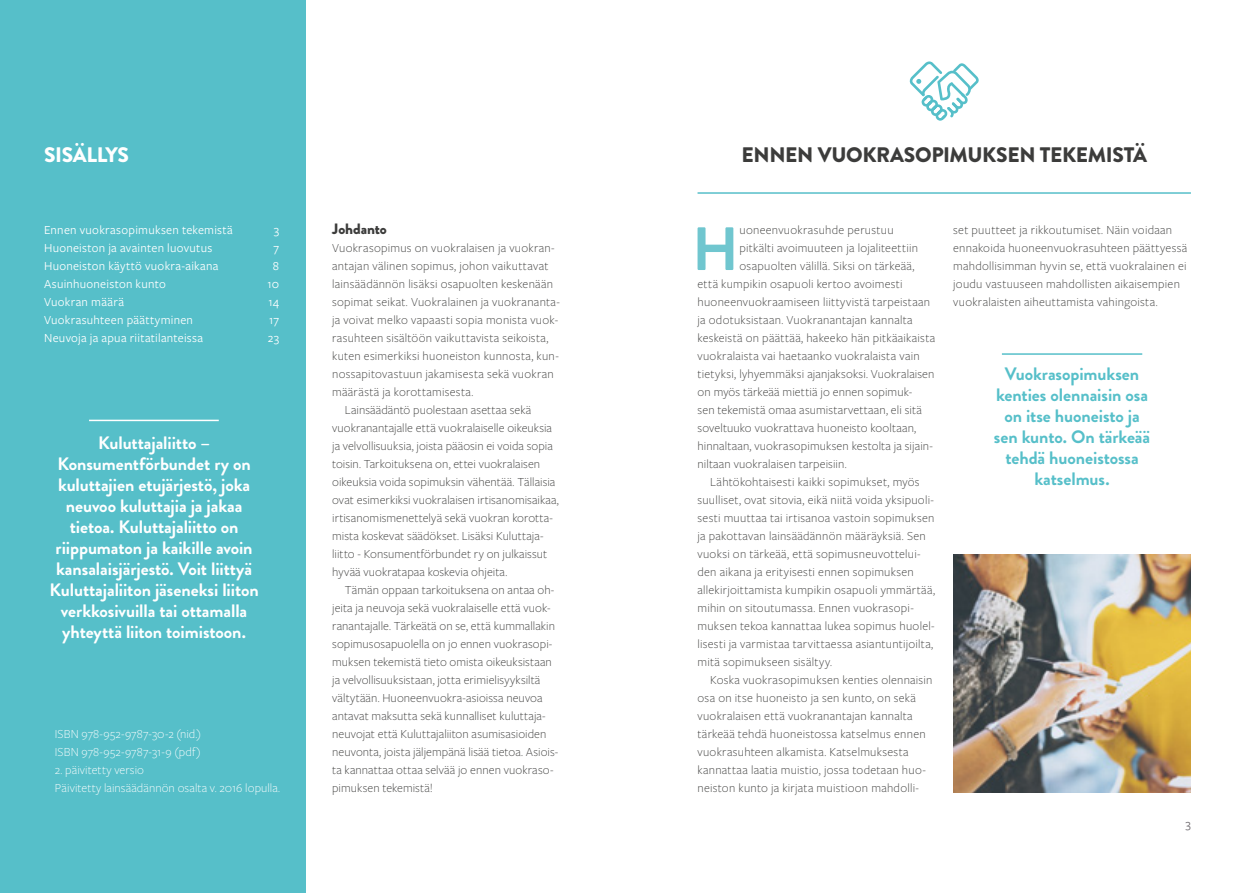
<style>
.page{position:relative;width:1259px;height:893px;background:#fff}
.page>*{position:absolute;margin:0;border:0;box-sizing:border-box;transform-origin:0 0}
.t1{font:700 61.05px "Brandon Grotesque";color:#70c6cf}
.t2{font:900 21px "Brandon Grotesque";letter-spacing:-.015em;color:#3c3c3b}
.t3{font:900 21px "Brandon Grotesque";letter-spacing:-.02em;color:#fff}
.t4{font:700 18px/21px "Brandon Grotesque";letter-spacing:-.005em;color:#fff;text-align:center}
.t5{font:700 18px/21px "Brandon Grotesque";letter-spacing:-.005em;color:#56bfc9;text-align:center}
.t6{font:900 15px "Brandon Grotesque";letter-spacing:-.005em;color:#3c3c3b}
.t7{font:300 12.75px/18px "Freight Sans Pro";letter-spacing:.015em;color:#3c3c3b}
.t8{font:12.75px "Freight Sans Pro";letter-spacing:.02em;color:#fff}
.t9{font:300 12.75px/18px "Freight Sans Pro";letter-spacing:.005em;color:#fff}
.t10{font:12.75px "Freight Sans Pro";color:#69656a}
</style>
<div class="page">
<div style="left:0;top:0;width:306px;height:893px;background:#56bfc9"></div>
<hr style="left:697px;top:192px;width:494px;height:2px;background:#56bfc9">
<svg style="left:909px;top:61px;width:70px;height:60px"></svg>
<hr style="left:1002px;top:353px;width:140px;height:2px;background:#56bfc9">
<img style="left:953px;top:554px;width:238px;height:238px">
<hr style="left:89px;top:420px;width:130px;height:1px;background:#fff">
<h2 class="t3" style="left:44px;top:140px;width:86px">SISÄLLYS</h2>
<p class="t8" style="left:44px;top:221px;width:190px">Ennen vuokrasopimuksen tekemistä</p>
<p class="t8" style="left:274px;top:221px;width:7px">3</p>
<p class="t8" style="left:44px;top:239px;width:170px">Huoneiston ja avainten luovutus</p>
<p class="t8" style="left:273px;top:239px;width:7px">7</p>
<p class="t8" style="left:44px;top:257px;width:176px">Huoneiston käyttö vuokra-aikana</p>
<p class="t8" style="left:273px;top:257px;width:8px">8</p>
<p class="t8" style="left:44px;top:275px;width:123px">Asuinhuoneiston kunto</p>
<p class="t8" style="left:267px;top:275px;width:13px">10</p>
<p class="t8" style="left:44px;top:293px;width:81px">Vuokran määrä</p>
<p class="t8" style="left:268px;top:293px;width:12px">14</p>
<p class="t8" style="left:44px;top:311px;width:150px">Vuokrasuhteen päättyminen</p>
<p class="t8" style="left:269px;top:311px;width:11px">17</p>
<p class="t8" style="left:44px;top:329px;width:160px">Neuvoja ja apua riitatilanteissa</p>
<p class="t8" style="left:268px;top:329px;width:13px">23</p>
<p class="t4" style="left:50px;top:433px;width:211px">Kuluttajaliitto –<br>Konsumentförbundet ry on kuluttajien etujärjestö, joka neuvoo kuluttajia ja jakaa tietoa. Kuluttajaliitto on riippumaton ja kaikille avoin kansalaisjärjestö. Voit liittyä<br>Kuluttajaliiton jäseneksi liiton verkkosivuilla tai ottamalla yhteyttä liiton toimistoon.</p>
<p class="t9" style="left:55px;top:724px;width:148px">ISBN 978-952-9787-30-2 (nid.)<br>ISBN 978-952-9787-31-9 (pdf)</p>
<p class="t9" style="left:55px;top:760px;width:227px">2. päivitetty versio<br>Päivitetty lainsäädännön osalta v. 2016 lopulla.</p>
<p class="t6" style="left:332px;top:218px;width:56px">Johdanto</p>
<p class="t7" style="left:332px;top:238px;width:224px">Vuokrasopimus on vuokralaisen ja vuokran-</p>
<p class="t7" style="left:332px;top:256px;width:218px">antajan välinen sopimus, johon vaikuttavat</p>
<p class="t7" style="left:332px;top:274px;width:222px">lainsäädännön lisäksi osapuolten keskenään</p>
<p class="t7" style="left:332px;top:292px;width:229px">sopimat seikat. Vuokralainen ja vuokrananta-</p>
<p class="t7" style="left:332px;top:310px;width:227px">ja voivat melko vapaasti sopia monista vuok-</p>
<p class="t7" style="left:332px;top:328px;width:218px">rasuhteen sisältöön vaikuttavista seikoista,</p>
<p class="t7" style="left:332px;top:346px;width:228px">kuten esimerkiksi huoneiston kunnosta, kun-</p>
<p class="t7" style="left:332px;top:364px;width:223px">nossapitovastuun jakamisesta sekä vuokran</p>
<p class="t7" style="left:332px;top:382px;width:143px">määrästä ja korottamisesta.</p>
<p class="t7" style="left:345px;top:400px;width:188px">Lainsäädäntö puolestaan asettaa sekä</p>
<p class="t7" style="left:332px;top:418px;width:221px">vuokranantajalle että vuokralaiselle oikeuksia</p>
<p class="t7" style="left:332px;top:436px;width:222px">ja velvollisuuksia, joista pääosin ei voida sopia</p>
<p class="t7" style="left:332px;top:454px;width:209px">toisin. Tarkoituksena on, ettei vuokralaisen</p>
<p class="t7" style="left:332px;top:472px;width:225px">oikeuksia voida sopimuksin vähentää. Tällaisia</p>
<p class="t7" style="left:332px;top:490px;width:228px">ovat esimerkiksi vuokralaisen irtisanomisaikaa,</p>
<p class="t7" style="left:332px;top:508px;width:222px">irtisanomismenettelyä sekä vuokran korotta-</p>
<p class="t7" style="left:332px;top:526px;width:213px">mista koskevat säädökset. Lisäksi Kuluttaja-</p>
<p class="t7" style="left:332px;top:544px;width:216px">liitto - Konsumentförbundet ry on julkaissut</p>
<p class="t7" style="left:332px;top:562px;width:177px">hyvää vuokratapaa koskevia ohjeita.</p>
<p class="t7" style="left:345px;top:580px;width:211px">Tämän oppaan tarkoituksena on antaa oh-</p>
<p class="t7" style="left:332px;top:598px;width:220px">jeita ja neuvoja sekä vuokralaiselle että vuok-</p>
<p class="t7" style="left:332px;top:616px;width:224px">ranantajalle. Tärkeätä on se, että kummallakin</p>
<p class="t7" style="left:332px;top:634px;width:222px">sopimusosapuolella on jo ennen vuokrasopi-</p>
<p class="t7" style="left:332px;top:652px;width:221px">muksen tekemistä tieto omista oikeuksistaan</p>
<p class="t7" style="left:332px;top:670px;width:210px">ja velvollisuuksistaan, jotta erimielisyyksiltä</p>
<p class="t7" style="left:332px;top:688px;width:212px">vältytään. Huoneenvuokra-asioissa neuvoa</p>
<p class="t7" style="left:332px;top:706px;width:215px">antavat maksutta sekä kunnalliset kuluttaja-</p>
<p class="t7" style="left:332px;top:724px;width:216px">neuvojat että Kuluttajaliiton asumisasioiden</p>
<p class="t7" style="left:332px;top:742px;width:228px">neuvonta, joista jäljempänä lisää tietoa. Asiois-</p>
<p class="t7" style="left:332px;top:760px;width:223px">ta kannattaa ottaa selvää jo ennen vuokraso-</p>
<p class="t7" style="left:332px;top:778px;width:102px">pimuksen tekemistä!</p>
<h2 class="t2" style="left:741px;top:140px;width:407px">ENNEN VUOKRASOPIMUKSEN TEKEMISTÄ</h2>
<h1 class="t1" style="left:692px;top:206px;width:48px">H</h1>
<p class="t7" style="left:739px;top:220px;width:156px">uoneenvuokrasuhde perustuu</p>
<p class="t7" style="left:739px;top:238px;width:180px">pitkälti avoimuuteen ja lojaliteettiin</p>
<p class="t7" style="left:739px;top:256px;width:176px">osapuolten välillä. Siksi on tärkeää,</p>
<p class="t7" style="left:697px;top:274px;width:207px">että kumpikin osapuoli kertoo avoimesti</p>
<p class="t7" style="left:697px;top:292px;width:234px">huoneenvuokraamiseen liittyvistä tarpeistaan</p>
<p class="t7" style="left:697px;top:310px;width:217px">ja odotuksistaan. Vuokranantajan kannalta</p>
<p class="t7" style="left:697px;top:328px;width:239px">keskeistä on päättää, hakeeko hän pitkäaikaista</p>
<p class="t7" style="left:697px;top:346px;width:224px">vuokralaista vai haetaanko vuokralaista vain</p>
<p class="t7" style="left:697px;top:364px;width:238px">tietyksi, lyhyemmäksi ajanjaksoksi. Vuokralaisen</p>
<p class="t7" style="left:697px;top:382px;width:216px">on myös tärkeää miettiä jo ennen sopimuk-</p>
<p class="t7" style="left:697px;top:400px;width:226px">sen tekemistä omaa asumistarvettaan, eli sitä</p>
<p class="t7" style="left:697px;top:418px;width:220px">soveltuuko vuokrattava huoneisto kooltaan,</p>
<p class="t7" style="left:697px;top:436px;width:237px">hinnaltaan, vuokrasopimuksen kestolta ja sijain-</p>
<p class="t7" style="left:697px;top:454px;width:151px">niltaan vuokralaisen tarpeisiin.</p>
<p class="t7" style="left:710px;top:472px;width:211px">Lähtökohtaisesti kaikki sopimukset, myös</p>
<p class="t7" style="left:697px;top:490px;width:238px">suulliset, ovat sitovia, eikä niitä voida yksipuoli-</p>
<p class="t7" style="left:697px;top:508px;width:238px">sesti muuttaa tai irtisanoa vastoin sopimuksen</p>
<p class="t7" style="left:697px;top:526px;width:230px">ja pakottavan lainsäädännön määräyksiä. Sen</p>
<p class="t7" style="left:697px;top:544px;width:225px">vuoksi on tärkeää, että sopimusneuvottelui-</p>
<p class="t7" style="left:697px;top:562px;width:218px">den aikana ja erityisesti ennen sopimuksen</p>
<p class="t7" style="left:697px;top:580px;width:239px">allekirjoittamista kumpikin osapuoli ymmärtää,</p>
<p class="t7" style="left:697px;top:598px;width:218px">mihin on sitoutumassa. Ennen vuokrasopi-</p>
<p class="t7" style="left:697px;top:616px;width:239px">muksen tekoa kannattaa lukea sopimus huolel-</p>
<p class="t7" style="left:697px;top:634px;width:237px">lisesti ja varmistaa tarvittaessa asiantuntijoilta,</p>
<p class="t7" style="left:697px;top:652px;width:136px">mitä sopimukseen sisältyy.</p>
<p class="t7" style="left:710px;top:670px;width:224px">Koska vuokrasopimuksen kenties olennaisin</p>
<p class="t7" style="left:697px;top:688px;width:220px">osa on itse huoneisto ja sen kunto, on sekä</p>
<p class="t7" style="left:697px;top:706px;width:217px">vuokralaisen että vuokranantajan kannalta</p>
<p class="t7" style="left:697px;top:724px;width:230px">tärkeää tehdä huoneistossa katselmus ennen</p>
<p class="t7" style="left:697px;top:742px;width:213px">vuokrasuhteen alkamista. Katselmuksesta</p>
<p class="t7" style="left:697px;top:760px;width:230px">kannattaa laatia muistio, jossa todetaan huo-</p>
<p class="t7" style="left:697px;top:778px;width:223px">neiston kunto ja kirjata muistioon mahdolli-</p>
<p class="t7" style="left:953px;top:220px;width:235px">set puutteet ja rikkoutumiset. Näin voidaan ennakoida huoneenvuokrasuhteen päättyessä mahdollisimman hyvin se, että vuokralainen ei joudu vastuuseen mahdollisten aikaisempien vuokralaisten aiheuttamista vahingoista.</p>
<h3 class="t5" style="left:994px;top:364px;width:158px">Vuokrasopimuksen kenties olennaisin osa on itse huoneisto ja sen kunto. On tärkeää tehdä huoneistossa katselmus.</h3>
<p class="t10" style="left:1185px;top:816px;width:7px">3</p>
</div>
